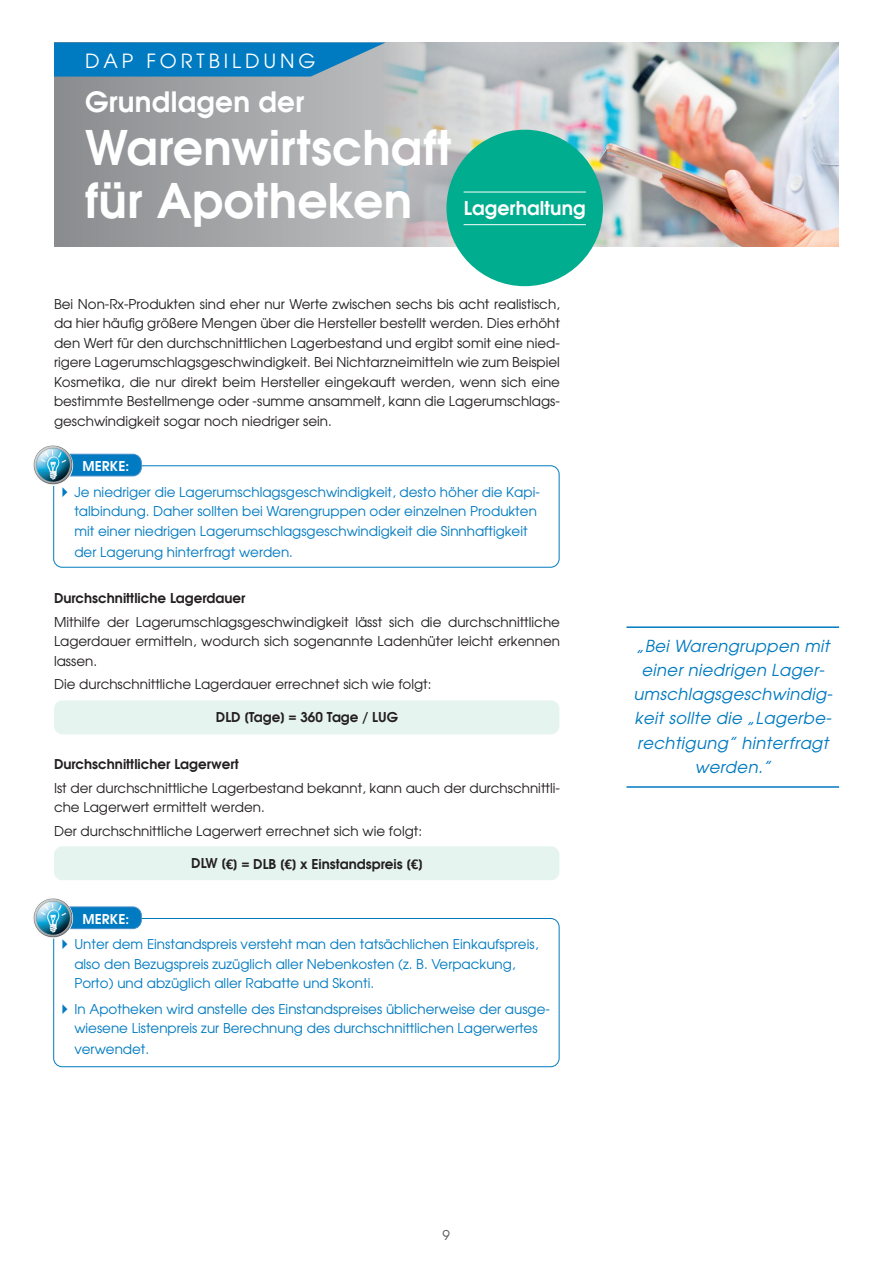
<style>
.page{position:relative;width:893px;height:1263px;background:#fff}
.page>*{position:absolute;margin:0;border:0;box-sizing:border-box;transform-origin:0 0}
.t1{font:600 47.4px/52.9px "Avant Garde";letter-spacing:.005em;color:#fff}
.t2{font:600 27.9px "Avant Garde";letter-spacing:.01em;color:#fff}
.t3{font:19.5px "Avant Garde";letter-spacing:.2em;color:#fff}
.t4{font:600 18.9px "Avant Garde";letter-spacing:.005em;color:#fff}
.t5{font:italic 16.5px/24px "Avant Garde";letter-spacing:.02em;color:#007ac0;text-align:center}
.t6{font:13.5px/19.5px "Avant Garde";color:#231f20;text-align:justify}
.t7{font:13.5px/19.5px "Avant Garde";color:#007ac0}
.t8{font:600 13.5px "Avant Garde";color:#231f20}
.t9{font:600 13.5px "Avant Garde";letter-spacing:.01em;color:#fff}
.t10{font:13.5px "Avant Garde";color:#57585a}
.s1{font-family:"Calibri";font-weight:700;font-size:15px}
</style>
<div class="page">
<svg style="left:54px;top:77px;width:329px;height:170px;background:#a1a3a5"></svg>
<img style="left:383px;top:43px;width:456px;height:204px">
<svg style="left:54px;top:43px;width:332px;height:34px;background:#1681be"></svg>
<div style="left:54px;top:700px;width:505px;height:34px;background:#e6f4f0;border-radius:9px"></div>
<div style="left:54px;top:846px;width:505px;height:34px;background:#e6f4f0;border-radius:9px"></div>
<hr style="left:626px;top:626px;width:213px;height:2px;background:#007ac0">
<hr style="left:626px;top:786px;width:213px;height:2px;background:#007ac0">
<div style="left:446px;top:130px;width:157px;height:156px;background:#00ad8e;border-radius:50%"></div>
<hr style="left:464px;top:192px;width:122px;height:1px;background:#fff">
<hr style="left:464px;top:224px;width:122px;height:1px;background:#fff">
<div style="left:53px;top:465px;width:506px;height:102px;border:1px solid #007ac0;border-radius:9px"></div>
<div style="left:53px;top:454px;width:88px;height:22px;background:#007ac0;border-radius:9px"></div>
<div style="left:52px;top:454px;width:90px;height:22px;border:1px solid #468cca;border-radius:9px"></div>
<img style="left:32px;top:445px;width:41px;height:41px;border-radius:20px">
<div style="left:53px;top:918px;width:506px;height:149px;border:1px solid #007ac0;border-radius:9px"></div>
<div style="left:53px;top:907px;width:88px;height:22px;background:#007ac0;border-radius:9px"></div>
<div style="left:52px;top:907px;width:90px;height:22px;border:1px solid #468cca;border-radius:9px"></div>
<img style="left:32px;top:898px;width:41px;height:41px;border-radius:20px">
<h3 class="t3" style="left:85px;top:48px;width:232px">DAP FORTBILDUNG</h3>
<h2 class="t2" style="left:85px;top:84px;width:221px">Grundlagen der</h2>
<h1 class="t1" style="left:85px;top:121px;width:368px">Warenwirtschaft für Apotheken</h1>
<h3 class="t4" style="left:464px;top:196px;width:124px">Lagerhaltung</h3>
<p class="t6" style="left:54px;top:294px;width:508px">Bei Non-Rx-Produkten sind eher nur Werte zwischen sechs bis acht realistisch, da hier häufig größere Mengen über die Hersteller bestellt werden. Dies erhöht den Wert für den durchschnittlichen Lagerbestand und ergibt somit eine nied&shy;rigere Lagerumschlagsgeschwindigkeit. Bei Nichtarzneimitteln wie zum Beispiel Kosmetika, die nur direkt beim Hersteller eingekauft werden, wenn sich eine bestimmte Bestellmenge oder -summe ansammelt, kann die Lagerumschlags&shy;geschwindigkeit sogar noch niedriger sein.</p>
<p class="t9" style="left:83px;top:457px;width:48px">MERKE:</p>
<p class="t7" style="left:74px;top:482px;width:467px">Je niedriger die Lagerumschlagsgeschwindigkeit, desto höher die Kapi&shy;talbindung. Daher sollten bei Warengruppen oder einzelnen Produkten mit einer niedrigen Lagerumschlagsgeschwindigkeit die Sinnhaftigkeit</p>
<p class="t7" style="left:74px;top:542px;width:220px">der Lagerung hinterfragt werden.</p>
<p class="t8" style="left:54px;top:589px;width:193px">Durchschnittliche Lagerdauer</p>
<p class="t6" style="left:54px;top:612px;width:507px">Mithilfe der Lagerumschlagsgeschwindigkeit lässt sich die durchschnittliche Lagerdauer ermitteln, wodurch sich sogenannte Ladenhüter leicht erkennen lassen.</p>
<p class="t6" style="left:54px;top:674px;width:379px">Die durchschnittliche Lagerdauer errechnet sich wie folgt:</p>
<p class="t8" style="left:216px;top:708px;width:184px">DLD [Tage] = 360 Tage / LUG</p>
<p class="t8" style="left:54px;top:755px;width:186px">Durchschnittlicher Lagerwert</p>
<p class="t6" style="left:54px;top:778px;width:508px">Ist der durchschnittliche Lagerbestand bekannt, kann auch der durchschnittli&shy;che Lagerwert ermittelt werden.</p>
<p class="t6" style="left:54px;top:821px;width:370px">Der durchschnittliche Lagerwert errechnet sich wie folgt:</p>
<p class="t8" style="left:191px;top:855px;width:233px">DLW [<span class="s1">€</span>] = DLB [<span class="s1">€</span>] x Einstandspreis [<span class="s1">€</span>]</p>
<p class="t9" style="left:83px;top:910px;width:48px">MERKE:</p>
<p class="t7" style="left:74px;top:934px;width:466px">Unter dem Einstandspreis versteht man den tatsächlichen Einkaufspreis, also den Bezugspreis zuzüglich aller Nebenkosten (z. B. Verpackung,<br>Porto) und abzüglich aller Rabatte und Skonti.</p>
<p class="t7" style="left:74px;top:999px;width:477px">In Apotheken wird anstelle des Einstandspreises üblicherweise der ausge&shy;wiesene Listenpreis zur Berechnung des durchschnittlichen Lagerwertes</p>
<p class="t7" style="left:74px;top:1039px;width:76px">verwendet.</p>
<p class="t5" style="left:633px;top:634px;width:201px">„Bei Warengruppen mit einer niedrigen Lager&shy;umschlagsgeschwindig&shy;keit sollte die „Lagerbe&shy;rechtigung” hinterfragt werden.”</p>
<p class="t10" style="left:443px;top:1226px;width:9px">9</p>
</div>
